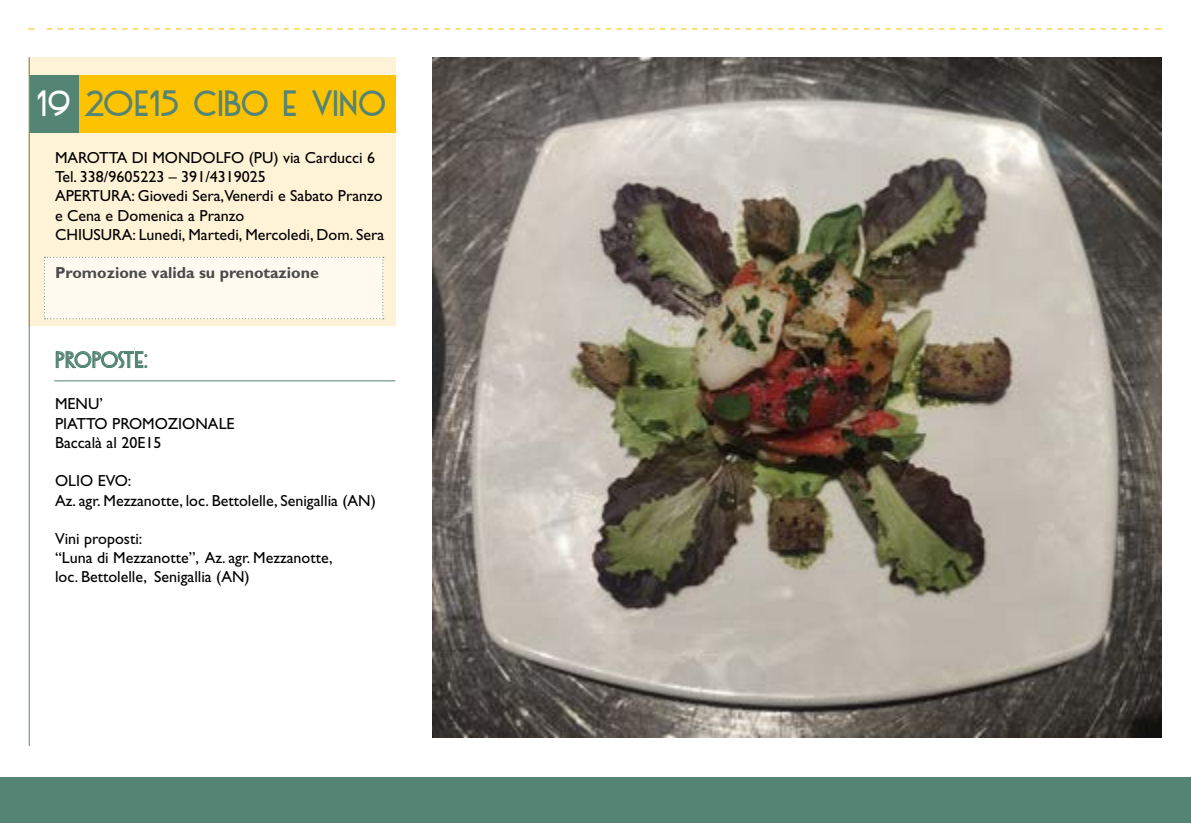
<style>
.page{position:relative;width:1191px;height:823px;background:#fff}
.page>*{position:absolute;margin:0;border:0;box-sizing:border-box;transform-origin:0 0}
.t1{font:32px "DK Otago";color:#548474}
.t2{font:20px "DK Otago";letter-spacing:-.05em;color:#548474}
.t3{font:16px/19.2px "Gill Sans Std";color:#000}
.t4{font:700 16px "Gill Sans Std";color:#4a4a49}
.s1{color:#fff}
</style>
<div class="page">
<div style="left:0;top:777px;width:1191px;height:45px;background:#548474"></div>
<div style="left:28px;top:57px;width:367px;height:268px;background:#fff3d7"></div>
<svg style="left:47px;top:28px;width:1102px;height:1px"></svg>
<div style="left:29px;top:76px;width:366px;height:57px;background:#fdc300"></div>
<div style="left:44px;top:257px;width:340px;height:62px;background:#fffaf0"></div>
<svg style="left:56px;top:351px;width:91px;height:17px"></svg>
<hr style="left:54px;top:380px;width:341px;height:1px;background:#548474">
<hr style="left:29px;top:57px;width:1px;height:688px;background:#548474">
<div style="left:30px;top:76px;width:48px;height:57px;background:#548474"></div>
<img style="left:433px;top:57px;width:728px;height:680px">
<h1 class="t1" style="left:37px;top:83px;width:351px"><span class="s1">19</span> 20E15 CIBO E VINO</h1>
<p class="t3" style="left:55px;top:148px;width:330px">MAROTTA DI MONDOLFO (PU) via Carducci 6<br>Tel. 338/9605223 – 391/4319025<br>APERTURA: Giovedi Sera,Venerdi e Sabato Pranzo e Cena e Domenica a Pranzo<br>CHIUSURA: Lunedi, Martedi, Mercoledi, Dom. Sera</p>
<p class="t4" style="left:55px;top:262px;width:265px">Promozione valida su prenotazione</p>
<p class="t2" style="left:55px;top:347px;width:94px">PROPOSTE:</p>
<p class="t3" style="left:55px;top:394px;width:181px">MENU’<br>PIATTO PROMOZIONALE<br>Baccalà al 20E15</p>
<p class="t3" style="left:55px;top:471px;width:322px">OLIO EVO:<br>Az. agr. Mezzanotte, loc. Bettolelle, Senigallia (AN)</p>
<p class="t3" style="left:55px;top:528px;width:279px">Vini proposti:<br>“Luna di Mezzanotte”, Az. agr. Mezzanotte, loc. Bettolelle, Senigallia (AN)</p>
</div>
